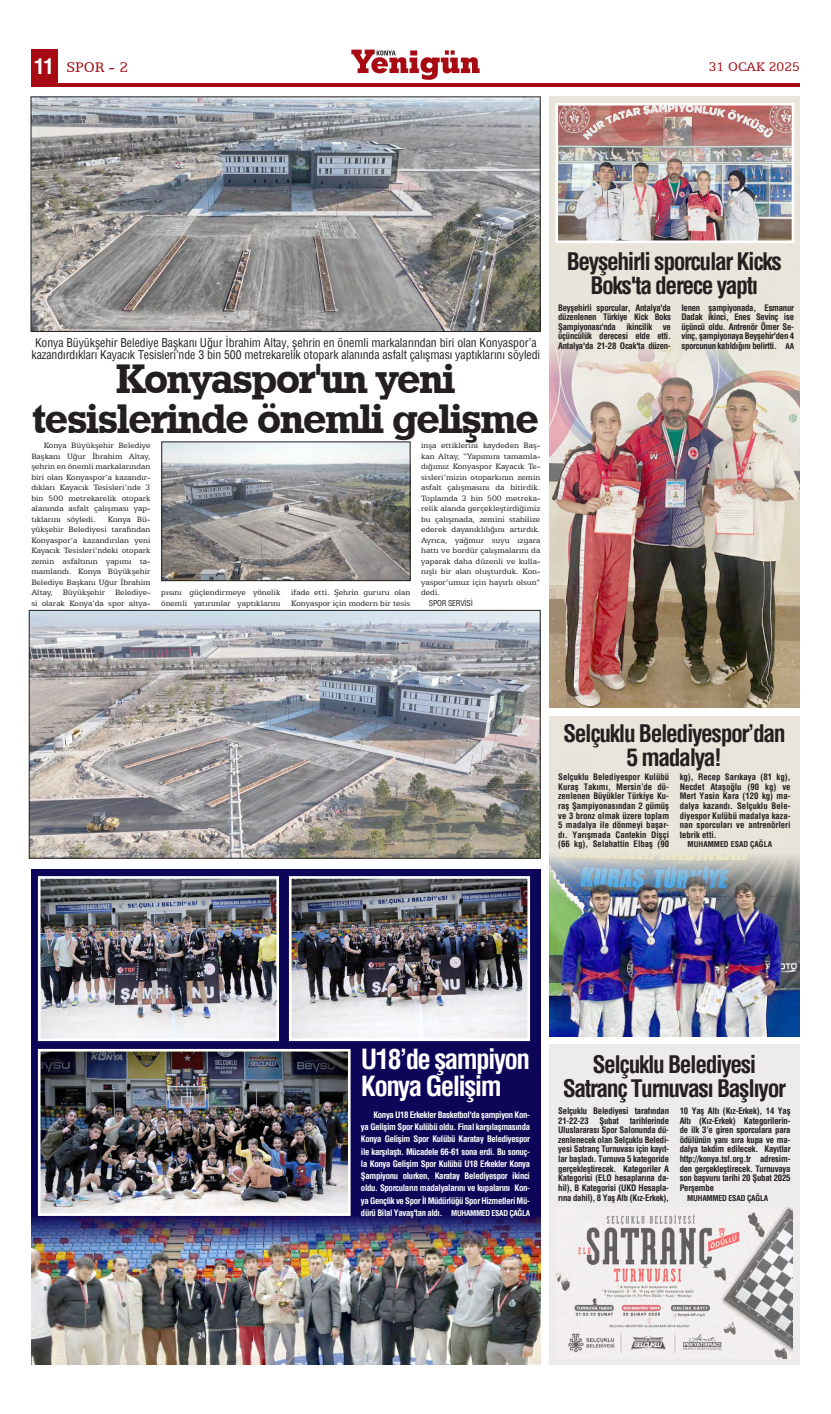
<style>
.page{position:relative;width:831px;height:1414px;background:#fff}
.page>*{position:absolute;margin:0;border:0;box-sizing:border-box;transform-origin:0 0}
.ana{font:41.56px "Geometric Slab 712 BT Bold A";letter-spacing:-.03em;color:#231f20}
.dikey_baslık{font:700 condensed 27.12px "Helvetica";letter-spacing:-.06em;color:#fff}
.dikey_baslık-2{font:700 condensed 23.62px/23.8px "Helvetica";letter-spacing:-.06em;color:#231f20;text-align:center}
.t1{font:700 condensed 21px "Helvetica";color:#fff}
.t2{font:15.75px "Egyptian 505 BT";color:#a70a12}
.t3{font:14px "Egyptian 505 BT";color:#a70a12}
.üst_ana_baslık{font:condensed 11.81px/11.2px "Helvetica";letter-spacing:-.005em;color:#231f20;text-align:center}
.imza{font:700 condensed 8.75px/9.6px "Helvetica";letter-spacing:-.025em;color:#231f20;text-align:justify}
.metin{font:8.75px/10.5px "Egyptian 505 BT";color:#231f20;text-align:justify}
.imza-2{font:700 condensed 8.75px/12.2px "Helvetica";letter-spacing:-.04em;color:#fff;text-align:justify}
.imza-3{font:700 condensed 7.88px "Helvetica";letter-spacing:-.015em;color:#231f20}
.metin-2{font:condensed 7.88px "Helvetica";letter-spacing:-.03em;color:#231f20}
.s1{font-size:7.88px}
</style>
<div class="page">
<div style="left:31px;top:50px;width:26px;height:35px;background:#a70a12"></div>
<hr style="left:31px;top:83px;width:769px;height:4px;background:#a70a12">
<svg style="left:351px;top:50px;width:129px;height:30px"></svg>
<div style="left:550px;top:1044px;width:250px;height:320px;background:#edebec"></div>
<div style="left:550px;top:716px;width:250px;height:320px;background:#e9e5da"></div>
<img style="left:550px;top:855px;width:250px;height:181px">
<img style="left:550px;top:176px;width:250px;height:531px">
<img style="left:163px;top:443px;width:246px;height:136px">
<div style="left:161px;top:441px;width:250px;height:140px;border:1px solid #231f20"></div>
<img style="left:33px;top:99px;width:505px;height:231px">
<div style="left:31px;top:97px;width:509px;height:235px;border:1px solid #231f20"></div>
<img style="left:31px;top:612px;width:507px;height:244px">
<div style="left:29px;top:610px;width:511px;height:248px;border:1px solid #231f20"></div>
<div style="left:31px;top:869px;width:509px;height:495px;background:#0d0558"></div>
<img style="left:31px;top:1179px;width:509px;height:185px">
<img style="left:42px;top:880px;width:233px;height:157px">
<div style="left:38px;top:876px;width:241px;height:165px;border:3px solid #fff"></div>
<img style="left:42px;top:1053px;width:305px;height:159px">
<div style="left:38px;top:1049px;width:313px;height:167px;border:3px solid #fff"></div>
<img style="left:293px;top:880px;width:233px;height:157px">
<div style="left:289px;top:876px;width:241px;height:165px;border:3px solid #fff"></div>
<img style="left:556px;top:1207px;width:236px;height:151px">
<img style="left:559px;top:107px;width:231px;height:132px">
<div style="left:555px;top:103px;width:239px;height:140px;border:3px solid #fff"></div>
<p class="t1" style="left:34px;top:53px;width:21px">11</p>
<p class="t2" style="left:67px;top:58px;width:63px">SPOR - 2</p>
<p class="t3" style="left:709px;top:59px;width:93px">31 OCAK 2025</p>
<p class="üst_ana_baslık" style="left:32px;top:337px;width:510px">Konya Büyükşehir Belediye Başkanı Uğur İbrahim Altay, şehrin en önemli markalarından biri olan Konyaspor’a kazandırdıkları Kayacık Tesisleri’nde 3 bin 500 metrekarelik otopark alanında asfalt çalışması yaptıklarını söyledi</p>
<p class="ana" style="left:116px;top:353px;width:341px">Konyaspor'un yeni</p>
<p class="ana" style="left:32px;top:393px;width:508px">tesislerinde önemli gelişme</p>
<p class="metin" style="left:31px;top:440px;width:121px;text-indent:12px">Konya Büyükşehir Belediye Başkanı Uğur İbrahim Altay, şehrin en önemli markalarından biri olan Konyaspor’a kazandır&shy;dıkları Kayacık Tesisleri’nde 3 bin 500 metrekarelik otopark alanında asfalt çalışması yap&shy;tıklarını söyledi.</p>
<p class="metin" style="left:421px;top:440px;width:121px">inşa ettiklerini kaydeden Baş&shy;kan Altay, “Yapımını tamamla&shy;dığımız Konyaspor Kayacık Te&shy;sisleri’mizin otoparkının zemin asfalt çalışmasını da bitirdik.<br>Toplamda 3 bin 500 metreka&shy;relik alanda gerçekleştirdiğimiz bu çalışmada, zemini stabilize ederek dayanıklılığını artırdık.<br>Ayrıca, yağmur suyu ızgara hattı ve bordür çalışmalarını da yaparak daha düzenli ve kulla&shy;nışlı bir alan oluşturduk. Kon&shy;yaspor’umuz için hayırlı olsun” dedi.</p>
<p class="metin-2" style="left:421px;top:598px;width:53px">■ SPOR SERVİSİ</p>
<p class="metin" style="left:31px;top:513px;width:121px;text-indent:77px">Konya Bü&shy;yükşehir Belediyesi tarafından Konyaspor’a kazandırılan yeni Kayacık Tesisleri’ndeki otopark zemin asfaltının yapımı ta&shy;mamlandı. Konya Büyükşehir Belediye Başkanı Uğur İbrahim Altay, Büyükşehir Belediye&shy;si olarak Konya’da spor altya-</p>
<p class="metin" style="left:161px;top:587px;width:121px">pısını güçlendirmeye yönelik önemli yatırımlar yaptıklarını</p>
<p class="metin" style="left:291px;top:587px;width:121px">ifade etti. Şehrin gururu olan<br>Konyaspor için modern bir tesis</p>
<p class="dikey_baslık-2" style="left:567px;top:249px;width:217px">Beyşehirli sporcular Kicks<br>Boks'ta derece yaptı</p>
<p class="imza" style="left:558px;top:302px;width:114px">Beyşehirli sporcular, Antalya'da düzenlenen Türkiye Kick Boks Şampiyonası'nda ikincilik ve üçüncülük derecesi elde etti.<br>Antalya'da 21-28 Ocak'ta düzen-</p>
<p class="imza" style="left:681px;top:302px;width:114px">lenen şampiyonada, Esmanur Dadak ikinci, Enes Sevinç ise üçüncü oldu. Antrenör Ömer Se&shy;vinç, şampiyonaya Beyşehir'den 4 sporcunun katıldığını belirtti. <span class="s1">AA</span></p>
<p class="dikey_baslık-2" style="left:563px;top:721px;width:224px">Selçuklu Belediyespor’dan<br>5 madalya!</p>
<p class="imza" style="left:558px;top:772px;width:112px">Selçuklu Belediyespor Kulübü Kuraş Takımı, Mersin’de dü&shy;zenlenen Büyükler Türkiye Ku&shy;raş Şampiyonasından 2 gümüş ve 3 bronz olmak üzere toplam 5 madalya ile dönmeyi başar&shy;dı. Yarışmada Cantekin Dişçi (66 kg), Selahattin Elbaş (90</p>
<p class="imza" style="left:680px;top:772px;width:112px">kg), Recep Sarıkaya (81 kg), Necdet Ataşoğlu (90 kg) ve Mert Yasin Kara (120 kg) ma&shy;dalya kazandı. Selçuklu Bele&shy;diyespor Kulübü madalya kaza&shy;nan sporcuları ve antrenörleri tebrik etti.</p>
<p class="imza-3" style="left:688px;top:839px;width:86px">MUHAMMED ESAD ÇAĞLA</p>
<p class="dikey_baslık" style="left:361px;top:1041px;width:171px">U18’de şampiyon</p>
<p class="dikey_baslık" style="left:361px;top:1068px;width:142px">Konya Gelişim</p>
<p class="imza-2" style="left:361px;top:1108px;width:171px;text-indent:12px">Konya U18 Erkekler Basketbol'da şampiyon Kon&shy;ya Gelişim Spor Kulübü oldu. Final karşılaşmasında Konya Gelişim Spor Kulübü Karatay Belediyespor ile karşılaştı. Mücadele 66-61 sona erdi. Bu sonuç&shy;la Konya Gelişim Spor Kulübü U18 Erkekler Konya Şampiyonu olurken, Karatay Belediyespor ikinci oldu. Sporcuların madalyalarını ve kupalarını Kon&shy;ya Gençlik ve Spor İl Müdürlüğü Spor Hizmetleri Mü&shy;dürü Bilal Yavaş'tan aldı. <span class="s1">MUHAMMED ESAD ÇAĞLA</span></p>
<p class="dikey_baslık-2" style="left:592px;top:1052px;width:166px">Selçuklu Belediyesi</p>
<p class="dikey_baslık-2" style="left:563px;top:1076px;width:225px">Satranç Turnuvası Başlıyor</p>
<p class="imza" style="left:558px;top:1106px;width:112px">Selçuklu Belediyesi tarafından 21-22-23 Şubat tarihlerinde Uluslararası Spor Salonunda dü&shy;zenlenecek olan Selçuklu Beledi&shy;yesi Satranç Turnuvası için kayıt&shy;lar başladı. Turnuva 5 kategoride gerçekleştirecek. Kategoriler A Kategorisi (ELO hesaplarına da&shy;hil), B Kategorisi (UKD Hesapla&shy;rına dahil), 8 Yaş Altı (Kız-Erkek),</p>
<p class="imza" style="left:680px;top:1106px;width:112px">10 Yaş Altı (Kız-Erkek), 14 Yaş Altı (Kız-Erkek) Kategorilerin&shy;de ilk 3’e giren sporculara para ödülünün yanı sıra kupa ve ma&shy;dalya takdim edilecek. Kayıtlar http://konya.tsf.org.tr adresim&shy;den gerçekleştirecek. Turnuvaya son başvuru tarihi 20 Şubat 2025<br>Perşembe</p>
<p class="imza-3" style="left:687px;top:1192px;width:82px">MUHAMMED ESAD ÇAĞLA</p>
</div>
